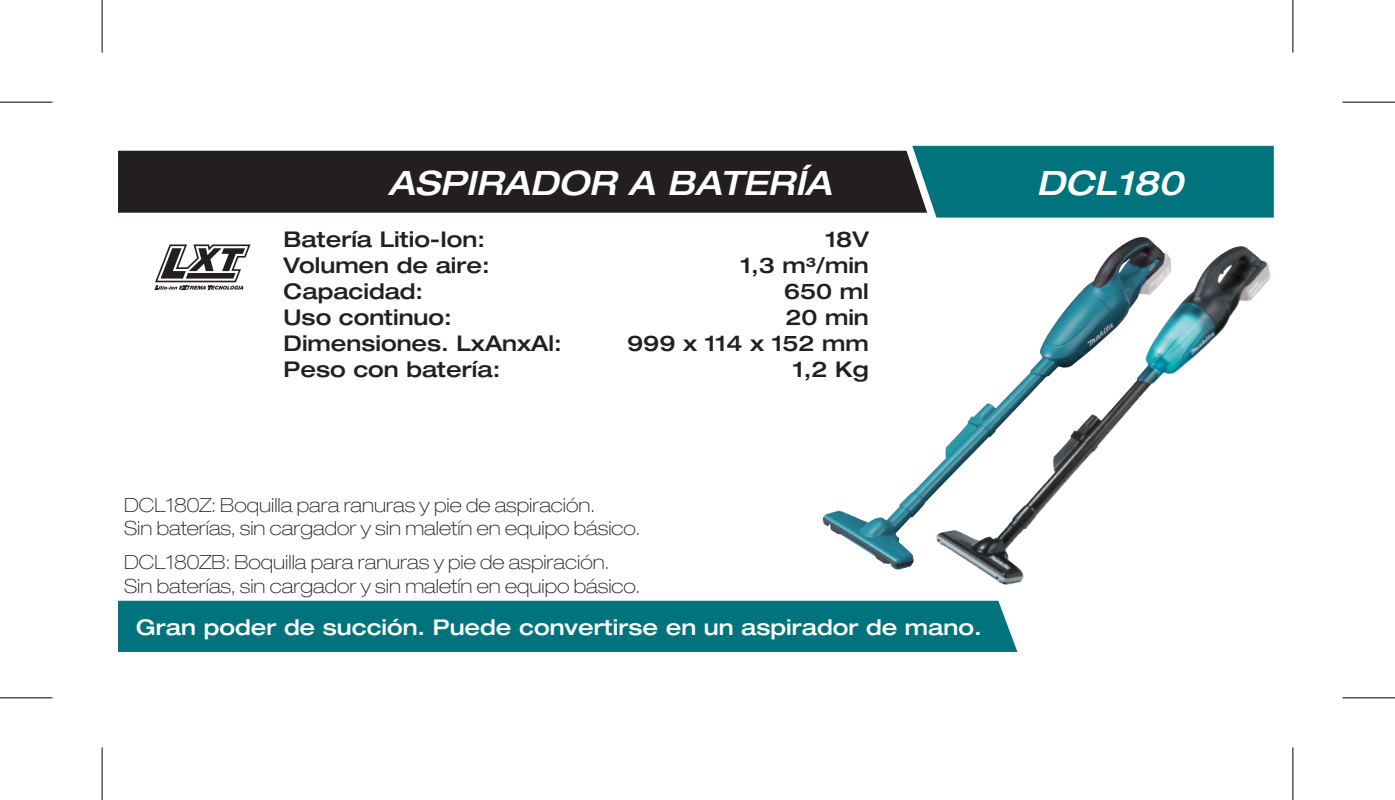
<style>
.page{position:relative;width:1395px;height:800px;background:#fff}
.page>*{position:absolute;margin:0;border:0;box-sizing:border-box;transform-origin:0 0}
.t1{font:italic 500 expanded 33.6px "Helvetica Neue";color:#fff}
.Características{font:500 expanded 21.7px "Helvetica Neue";color:#231f20}
.t2{font:500 expanded 21.7px "Helvetica Neue";color:#fff}
.t3{font:100 expanded 19.6px/23.4px "Helvetica Neue";color:#231f20}
</style>
<div class="page">
<img style="left:823px;top:237px;width:336px;height:333px">
<img style="left:936px;top:248px;width:296px;height:297px">
<div style="left:118px;top:600px;width:899px;height:52px;background:#00737d"></div>
<div style="left:118px;top:151px;width:794px;height:62px;background:#231f20"></div>
<div style="left:912px;top:146px;width:362px;height:71px;background:#00737d"></div>
<svg style="left:155px;top:244px;width:95px;height:46px"></svg>
<svg style="left:0;top:101px;width:52px;height:1px"></svg>
<svg style="left:1342px;top:101px;width:53px;height:1px"></svg>
<svg style="left:0;top:698px;width:52px;height:1px"></svg>
<svg style="left:1342px;top:698px;width:53px;height:1px"></svg>
<svg style="left:101px;top:0;width:1px;height:53px"></svg>
<svg style="left:101px;top:747px;width:1px;height:52px"></svg>
<svg style="left:1293px;top:0;width:1px;height:53px"></svg>
<svg style="left:1293px;top:747px;width:1px;height:52px"></svg>
<hr style="left:0;top:102px;width:52px;height:1px;background:#000">
<hr style="left:1342px;top:102px;width:53px;height:1px;background:#000">
<hr style="left:0;top:697px;width:52px;height:1px;background:#000">
<hr style="left:1342px;top:697px;width:53px;height:1px;background:#000">
<hr style="left:102px;top:0;width:1px;height:53px;background:#000">
<hr style="left:102px;top:747px;width:1px;height:52px;background:#000">
<hr style="left:1292px;top:0;width:1px;height:53px;background:#000">
<hr style="left:1292px;top:747px;width:1px;height:52px;background:#000">
<p class="t1" style="left:388px;top:162px;width:445px">ASPIRADOR A BATERÍA</p>
<p class="t1" style="left:1036px;top:162px;width:148px">DCL180</p>
<p class="Características" style="left:284px;top:225px;width:203px">Batería Litio-Ion:</p>
<p class="Características" style="left:825px;top:225px;width:45px">18V</p>
<p class="Características" style="left:284px;top:251px;width:208px">Volumen de aire:</p>
<p class="Características" style="left:740px;top:251px;width:130px">1,3 m³/min</p>
<p class="Características" style="left:284px;top:277px;width:141px">Capacidad:</p>
<p class="Características" style="left:784px;top:277px;width:86px">650 ml</p>
<p class="Características" style="left:284px;top:303px;width:170px">Uso continuo:</p>
<p class="Características" style="left:785px;top:303px;width:85px">20 min</p>
<p class="Características" style="left:284px;top:329px;width:280px">Dimensiones. LxAnxAl:</p>
<p class="Características" style="left:627px;top:329px;width:243px">999 x 114 x 152 mm</p>
<p class="Características" style="left:284px;top:355px;width:218px">Peso con batería:</p>
<p class="Características" style="left:793px;top:355px;width:77px">1,2 Kg</p>
<p class="t3" style="left:124px;top:493px;width:518px">DCL180Z: Boquilla para ranuras y pie de aspiración.<br>Sin baterías, sin cargador y sin maletín en equipo básico.</p>
<p class="t3" style="left:124px;top:550px;width:518px">DCL180ZB: Boquilla para ranuras y pie de aspiración.<br>Sin baterías, sin cargador y sin maletín en equipo básico.</p>
<p class="t2" style="left:136px;top:613px;width:847px">Gran poder de succión. Puede convertirse en un aspirador de mano.</p>
</div>
